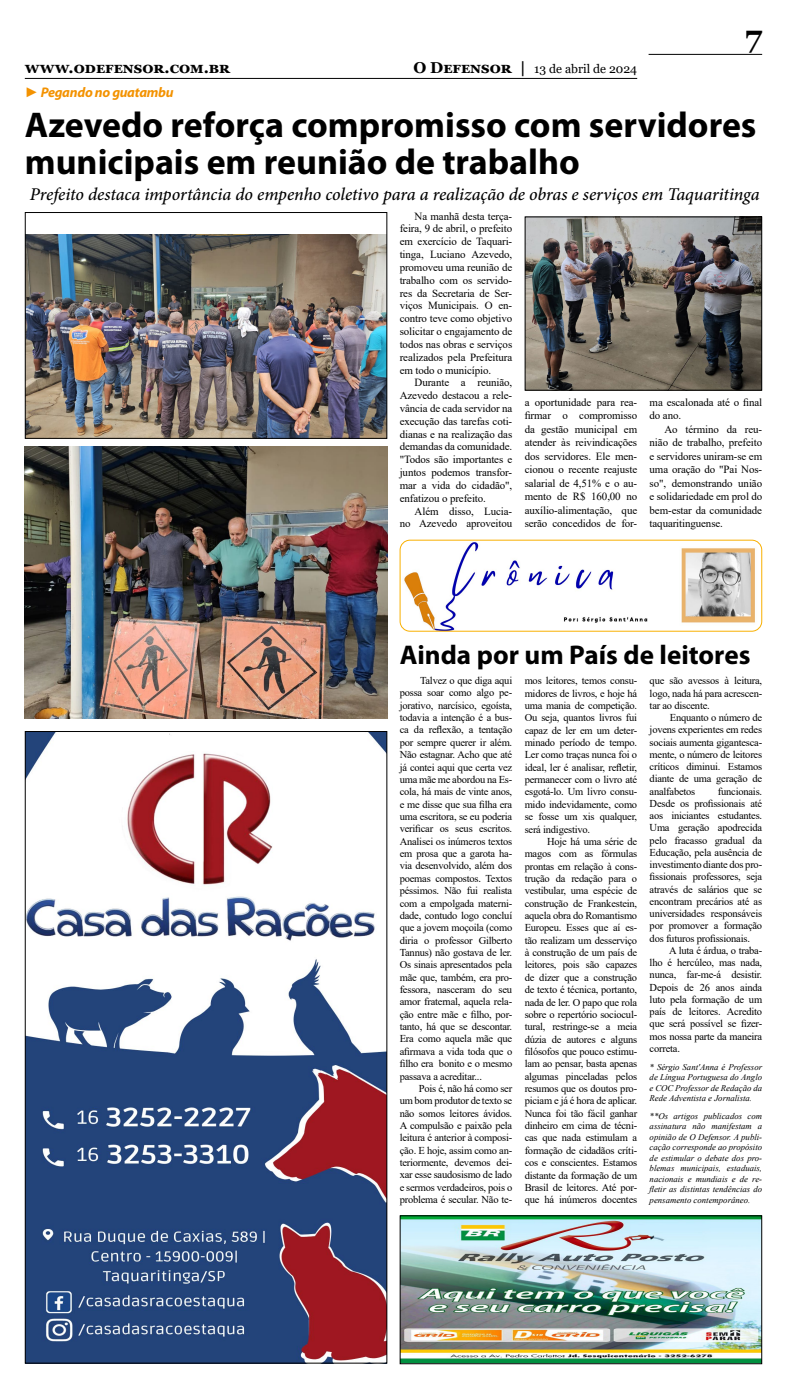
<style>
.page{position:relative;width:787px;height:1389px;background:#fff}
.page>*{position:absolute;margin:0;border:0;box-sizing:border-box;transform-origin:0 0}
.t1{font:700 35.88px/37.6px "Myriad Pro";color:#000}
.t2{font:700 30.62px "Georgia";color:#000}
.t3{font:700 27.12px "Myriad Pro";color:#000}
.t4{font:italic 500 17.94px "Minion Pro";letter-spacing:-.005em;color:#000}
.t5{font:700 15.75px "Georgia";color:#000}
.t6{font:italic 700 14px "Myriad Pro";letter-spacing:-.02em;color:#f39200}
.t7{font:12.25px "Georgia";color:#000}
.t8{font:10.94px/12.9px "Times New Roman";letter-spacing:-.01em;color:#000;text-align:justify}
.t9{font:10.5px/12.3px "Times New Roman";letter-spacing:-.02em;color:#000;text-align:justify}
.t10{font:italic 8.75px/10.5px "Times New Roman";color:#000;text-align:justify}
.s1{font-weight:700;font-size:15.75px}
.s2{font-family:"Times New Roman";font-style:normal}
</style>
<div class="page">
<hr style="left:648px;top:54px;width:113px;height:1px;background:#000">
<hr style="left:25px;top:78px;width:612px;height:1px;background:#000">
<img style="left:401px;top:540px;width:360px;height:91px">
<div style="left:399px;top:540px;width:362px;height:92px;border:1px solid #f9b000;border-radius:10px"></div>
<img style="left:27px;top:733px;width:358px;height:629px">
<img style="left:401px;top:1217px;width:358px;height:145px">
<div style="left:399px;top:1215px;width:362px;height:149px;border:1px solid #000"></div>
<img style="left:27px;top:235px;width:358px;height:202px">
<div style="left:25px;top:212px;width:362px;height:227px;border:1px solid #000"></div>
<img style="left:25px;top:446px;width:362px;height:272px">
<img style="left:526px;top:218px;width:233px;height:171px">
<div style="left:524px;top:216px;width:237px;height:175px;border:1px solid #000"></div>
<h3 class="t5" style="left:25px;top:58px;width:207px">www.odefensor.com.br</h3>
<p class="t7" style="left:413px;top:62px;width:225px"><span class="s1">O Defensor |</span> 13 de abril de 2024</p>
<h2 class="t2" style="left:744px;top:17px;width:18px">7</h2>
<h3 class="t6" style="left:25px;top:83px;width:150px"><span class="s2">►</span> Pegando no guatambu</h3>
<h1 class="t1" style="left:25px;top:105px;width:733px">Azevedo reforça compromisso com servidores municipais em reunião de trabalho</h1>
<h3 class="t4" style="left:30px;top:182px;width:731px">Prefeito destaca importância do empenho coletivo para a realização de obras e serviços em Taquaritinga</h3>
<p class="t8" style="left:399px;top:209px;width:114px;text-indent:15px">Na manhã desta terça&shy;feira, 9 de abril, o prefeito em exercício de Taquari&shy;tinga, Luciano Azevedo, promoveu uma reunião de trabalho com os servido&shy;res da Secretaria de Ser&shy;viços Municipais. O en&shy;contro teve como objetivo solicitar o engajamento de todos nas obras e serviços realizados pela Prefeitura em todo o município.</p>
<p class="t8" style="left:399px;top:376px;width:114px;text-indent:15px">Durante a reunião, Azevedo destacou a rele&shy;vância de cada servidor na execução das tarefas coti&shy;dianas e na realização das demandas da comunidade. "Todos são importantes e juntos podemos transfor&shy;mar a vida do cidadão", enfatizou o prefeito.</p>
<p class="t8" style="left:399px;top:504px;width:114px;text-align:right">Além disso, Lucia-<br>no Azevedo aproveitou</p>
<p class="t8" style="left:524px;top:395px;width:114px;line-height:13.6px">a oportunidade para rea&shy;firmar o compromisso da gestão municipal em atender às reivindicações dos servidores. Ele men&shy;cionou o recente reajuste salarial de 4,51% e o au&shy;mento de R$ 160,00 no auxílio-alimentação, que serão concedidos de for-</p>
<p class="t8" style="left:649px;top:395px;width:114px;line-height:13.5px">ma escalonada até o final do ano.</p>
<p class="t8" style="left:649px;top:422px;width:114px;line-height:13.5px;text-indent:15px">Ao término da reu&shy;nião de trabalho, prefeito e servidores uniram-se em uma oração do "Pai Nos&shy;so", demonstrando união e solidariedade em prol do bem-estar da comunidade taquaritinguense.</p>
<h3 class="t3" style="left:399px;top:638px;width:352px">Ainda por um País de leitores</h3>
<p class="t9" style="left:399px;top:674px;width:114px;text-indent:20px">Talvez o que diga aqui possa soar como algo pe&shy;jorativo, narcísico, egoísta, todavia a intenção é a bus&shy;ca da reflexão, a tentação por sempre querer ir além.<br>Não estagnar. Acho que até já contei aqui que certa vez uma mãe me abordou na Es&shy;cola, há mais de vinte anos, e me disse que sua filha era uma escritora, se eu poderia verificar os seus escritos.<br>Analisei os inúmeros textos em prosa que a garota ha&shy;via desenvolvido, além dos poemas compostos. Textos péssimos. Não fui realista com a empolgada materni&shy;dade, contudo logo concluí que a jovem moçoila (como diria o professor Gilberto Tannus) não gostava de ler.<br>Os sinais apresentados pela mãe que, também, era pro&shy;fessora, nasceram do seu amor fraternal, aquela rela&shy;ção entre mãe e filho, por&shy;tanto, há que se descontar.<br>Era como aquela mãe que afirmava a vida toda que o filho era bonito e o mesmo passava a acreditar...</p>
<p class="t9" style="left:399px;top:1082px;width:114px;text-indent:19px">Pois é, não há como ser um bom produtor de texto se não somos leitores ávidos.<br>A compulsão e paixão pela leitura é anterior à composi&shy;ção. E hoje, assim como an&shy;teriormente, devemos dei&shy;xar esse saudosismo de lado e sermos verdadeiros, pois o problema é secular. Não te-</p>
<p class="t9" style="left:524px;top:674px;width:114px">mos leitores, temos consu&shy;midores de livros, e hoje há uma mania de competição.<br>Ou seja, quantos livros fui capaz de ler em um deter&shy;minado período de tempo.<br>Ler como traças nunca foi o ideal, ler é analisar, refletir, permanecer com o livro até esgotá-lo. Um livro consu&shy;mido indevidamente, como se fosse um xis qualquer, será indigestivo.</p>
<p class="t9" style="left:524px;top:835px;width:114px;text-indent:22px">Hoje há uma série de magos com as fórmulas prontas em relação à cons&shy;trução da redação para o vestibular, uma espécie de construção de Frankestein, aquela obra do Romantismo Europeu. Esses que aí es&shy;tão realizam um desserviço à construção de um país de leitores, pois são capazes de dizer que a construção de texto é técnica, portanto, nada de ler. O papo que rola sobre o repertório sociocul&shy;tural, restringe-se a meia dúzia de autores e alguns filósofos que pouco estimu&shy;lam ao pensar, basta apenas algumas pinceladas pelos resumos que os doutos pro&shy;piciam e já é hora de aplicar.<br>Nunca foi tão fácil ganhar dinheiro em cima de técni&shy;cas que nada estimulam a formação de cidadãos críti&shy;cos e conscientes. Estamos distante da formação de um Brasil de leitores. Até por&shy;que há inúmeros docentes</p>
<p class="t9" style="left:649px;top:674px;width:114px">que são avessos à leitura, logo, nada há para acrescen&shy;tar ao discente.</p>
<p class="t9" style="left:649px;top:711px;width:114px;text-indent:20px">Enquanto o número de jovens experientes em redes sociais aumenta gigantesca&shy;mente, o número de leitores críticos diminui. Estamos diante de uma geração de analfabetos</p>
<p class="t9" style="left:649px;top:785px;width:114px;text-indent:68px">funcionais.<br>Desde os profissionais até aos iniciantes estudantes.<br>Uma geração apodrecida pelo fracasso gradual da Educação, pela ausência de investimento diante dos pro&shy;fissionais professores, seja através de salários que se encontram precários até as universidades responsáveis por promover a formação dos futuros profissionais.</p>
<p class="t9" style="left:649px;top:944px;width:114px;text-indent:20px">A luta é árdua, o traba&shy;lho é hercúleo, mas nada, nunca, far-me-á desistir.<br>Depois de 26 anos ainda luto pela formação de um país de leitores. Acredito que será possível se fizer&shy;mos nossa parte da maneira correta.</p>
<p class="t10" style="left:649px;top:1061px;width:114px">* Sérgio Sant'Anna é Professor de Língua Portuguesa do Anglo e COC Professor de Redação da Rede Adventista e Jornalista.</p>
<p class="t10" style="left:649px;top:1111px;width:114px">**Os artigos publicados com assinatura não manifestam a opinião de O Defensor. A publi&shy;cação corresponde ao propósito de estimular o debate dos pro&shy;blemas municipais, estaduais, nacionais e mundiais e de re&shy;fletir as distintas tendências do pensamento contemporâneo.</p>
</div>
